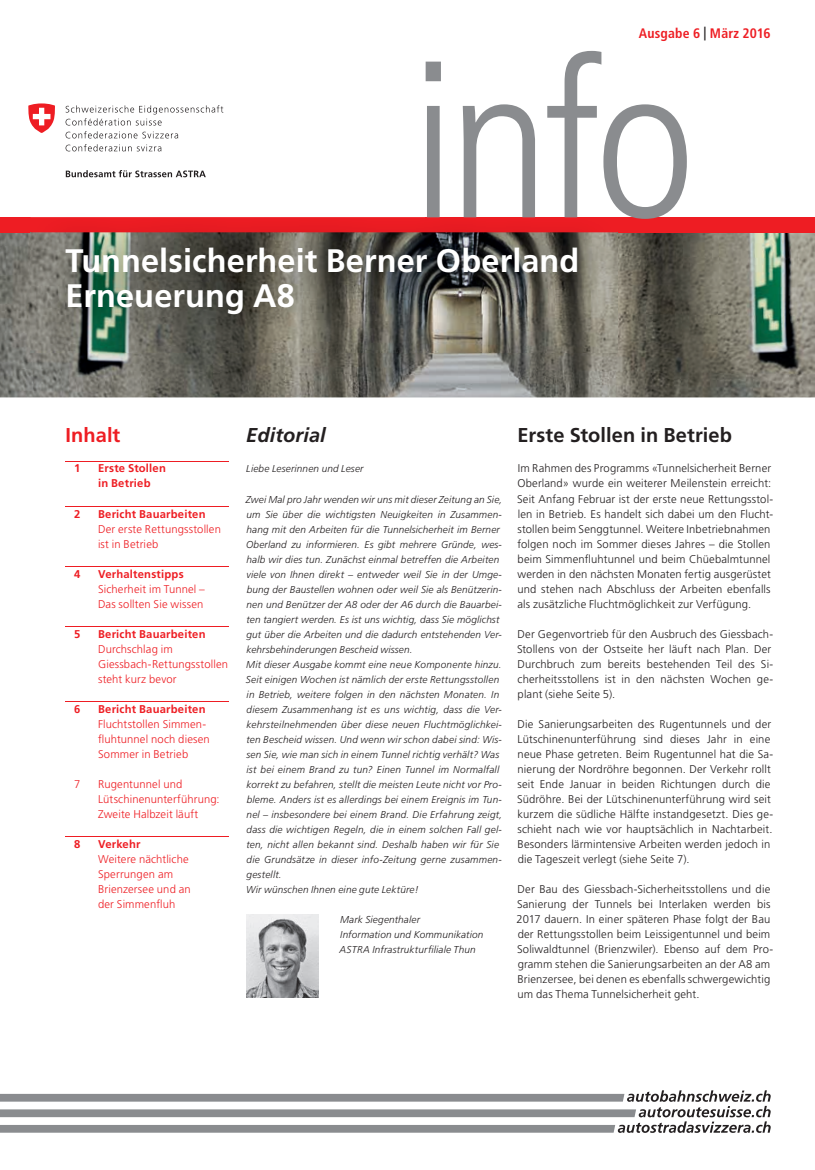
<style>
.page{position:relative;width:815px;height:1170px;background:#fff}
.page>*{position:absolute;margin:0;border:0;box-sizing:border-box;transform-origin:0 0}
.t1{font:300 condensed 218.25px "Frutiger LT Std";color:#8a8c8f}
.t2{font:700 32.5px/35px "Frutiger LT Std";letter-spacing:.005em;color:#fff}
.t3{font:700 20px "Frutiger LT Std";letter-spacing:.005em;color:#231f20}
.t4{font:italic 700 20px "Frutiger LT Std";letter-spacing:.005em;color:#231f20}
.t5{font:700 20px "Frutiger LT Std";letter-spacing:.005em;color:#ee1d23}
.t6{font:700 condensed 13.75px "Frutiger LT Std";letter-spacing:.015em;color:#ee1d23}
.t7{font:300 11.25px/15px "Frutiger LT Std";letter-spacing:.015em;color:#231f20}
.t8{font:300 11.25px/15px "Frutiger LT Std";letter-spacing:.015em;color:#ee1d23}
.t9{font:700 11.25px/15px "Frutiger LT Std";letter-spacing:.02em;color:#ee1d23}
.t10{font:italic 300 10px/15px "Frutiger LT Std";letter-spacing:.02em;color:#231f20}
.s1{color:#231f20}
</style>
<div class="page">
<svg style="left:0;top:1090px;width:771px;height:42px"></svg>
<svg style="left:66px;top:105px;width:157px;height:20px"></svg>
<svg style="left:66px;top:131px;width:112px;height:7px"></svg>
<svg style="left:66px;top:144px;width:95px;height:7px"></svg>
<svg style="left:66px;top:170px;width:140px;height:7px"></svg>
<svg style="left:28px;top:103px;width:27px;height:30px"></svg>
<img style="left:0;top:232px;width:815px;height:165px">
<div style="left:0;top:217px;width:815px;height:15px;background:#ee1d23"></div>
<img style="left:31px;top:232px;width:586px;height:120px">
<img style="left:31px;top:217px;width:442px;height:15px">
<img style="left:427px;top:211px;width:151px;height:6px">
<img style="left:426px;top:217px;width:151px;height:2px">
<hr style="left:66px;top:461px;width:163px;height:1px;background:#ee1d23">
<hr style="left:66px;top:506px;width:163px;height:1px;background:#ee1d23">
<hr style="left:66px;top:566px;width:163px;height:1px;background:#ee1d23">
<hr style="left:66px;top:626px;width:163px;height:1px;background:#ee1d23">
<hr style="left:66px;top:701px;width:163px;height:1px;background:#ee1d23">
<hr style="left:66px;top:836px;width:163px;height:1px;background:#ee1d23">
<img style="left:246px;top:914px;width:73px;height:83px">
<p class="t6" style="left:639px;top:25px;width:133px">Ausgabe 6 <span class="s1">|</span> März 2016</p>
<h1 class="t1" style="left:411px;top:18px;width:286px">info</h1>
<h2 class="t2" style="left:66px;top:243px;width:515px">Tunnelsicherheit Berner Oberland<br>Erneuerung A8</h2>
<h3 class="t5" style="left:66px;top:424px;width:56px">Inhalt</h3>
<p class="t9" style="left:74px;top:461px;width:8px">1</p>
<p class="t9" style="left:98px;top:461px;width:69px">Erste Stollen in Betrieb</p>
<p class="t9" style="left:74px;top:506px;width:8px">2</p>
<p class="t9" style="left:98px;top:506px;width:109px">Bericht Bauarbeiten</p>
<p class="t8" style="left:98px;top:521px;width:124px">Der erste Rettungsstollen ist in Betrieb</p>
<p class="t9" style="left:74px;top:566px;width:8px">4</p>
<p class="t9" style="left:98px;top:566px;width:87px">Verhaltenstipps</p>
<p class="t8" style="left:98px;top:581px;width:108px">Sicherheit im Tunnel –<br>Das sollten Sie wissen</p>
<p class="t9" style="left:74px;top:626px;width:8px">5</p>
<p class="t9" style="left:98px;top:626px;width:109px">Bericht Bauarbeiten</p>
<p class="t8" style="left:98px;top:641px;width:132px">Durchschlag im<br>Giessbach-Rettungsstollen steht kurz bevor</p>
<p class="t9" style="left:74px;top:701px;width:8px">6</p>
<p class="t9" style="left:98px;top:701px;width:109px">Bericht Bauarbeiten</p>
<p class="t8" style="left:98px;top:716px;width:113px">Fluchtstollen Simmen&shy;fluhtunnel noch diesen<br>Sommer in Betrieb</p>
<p class="t8" style="left:74px;top:776px;width:8px">7</p>
<p class="t8" style="left:98px;top:776px;width:123px">Rugentunnel und<br>Lütschinenunterführung:<br>Zweite Halbzeit läuft</p>
<p class="t9" style="left:74px;top:836px;width:8px">8</p>
<p class="t9" style="left:98px;top:836px;width:44px">Verkehr</p>
<p class="t8" style="left:98px;top:851px;width:94px">Weitere nächtliche<br>Sperrungen am<br>Brienzersee und an der Simmenfluh</p>
<h3 class="t4" style="left:246px;top:424px;width:81px">Editorial</h3>
<p class="t10" style="left:246px;top:461px;width:119px">Liebe Leserinnen und Leser</p>
<p class="t10" style="left:246px;top:491px;width:258px">Zwei Mal pro Jahr wenden wir uns mit dieser Zeitung an Sie, um Sie über die wichtigsten Neuigkeiten in Zusammen&shy;hang mit den Arbeiten für die Tunnelsicherheit im Berner Oberland zu informieren. Es gibt mehrere Gründe, wes&shy;halb wir dies tun. Zunächst einmal betreffen die Arbeiten viele von Ihnen direkt – entweder weil Sie in der Umge&shy;bung der Baustellen wohnen oder weil Sie als Benützerin&shy;nen und Benützer der A8 oder der A6 durch die Bauarbei&shy;ten tangiert werden. Es ist uns wichtig, dass Sie möglichst gut über die Arbeiten und die dadurch entstehenden Ver&shy;kehrsbehinderungen Bescheid wissen.<br>Mit dieser Ausgabe kommt eine neue Komponente hinzu.<br>Seit einigen Wochen ist nämlich der erste Rettungsstollen in Betrieb, weitere folgen in den nächsten Monaten. In diesem Zusammenhang ist es uns wichtig, dass die Ver&shy;kehrsteilnehmenden über diese neuen Fluchtmöglichkei&shy;ten Bescheid wissen. Und wenn wir schon dabei sind: Wis&shy;sen Sie, wie man sich in einem Tunnel richtig verhält? Was ist bei einem Brand zu tun? Einen Tunnel im Normalfall korrekt zu befahren, stellt die meisten Leute nicht vor Pro&shy;bleme. Anders ist es allerdings bei einem Ereignis im Tun&shy;nel – insbesondere bei einem Brand. Die Erfahrung zeigt, dass die wichtigen Regeln, die in einem solchen Fall gel&shy;ten, nicht allen bekannt sind. Deshalb haben wir für Sie die Grundsätze in dieser info-Zeitung gerne zusammen&shy;gestellt.<br>Wir wünschen Ihnen eine gute Lektüre!</p>
<p class="t10" style="left:340px;top:911px;width:145px">Mark Siegenthaler<br>Information und Kommunikation<br>ASTRA Infrastrukturfiliale Thun</p>
<h3 class="t3" style="left:517px;top:424px;width:216px">Erste Stollen in Betrieb</h3>
<p class="t7" style="left:517px;top:461px;width:258px">Im Rahmen des Programms «Tunnelsicherheit Berner Oberland» wurde ein weiterer Meilenstein erreicht:<br>Seit Anfang Februar ist der erste neue Rettungsstol&shy;len in Betrieb. Es handelt sich dabei um den Flucht&shy;stollen beim Senggtunnel. Weitere Inbetriebnahmen folgen noch im Sommer dieses Jahres – die Stollen beim Simmenfluhtunnel und beim Chüebalmtunnel werden in den nächsten Monaten fertig ausgerüstet und stehen nach Abschluss der Arbeiten ebenfalls als zusätzliche Fluchtmöglichkeit zur Verfügung.</p>
<p class="t7" style="left:517px;top:626px;width:258px">Der Gegenvortrieb für den Ausbruch des Giessbach-Stollens von der Ostseite her läuft nach Plan. Der Durchbruch zum bereits bestehenden Teil des Si&shy;cherheitsstollens ist in den nächsten Wochen ge&shy;plant (siehe Seite 5).</p>
<p class="t7" style="left:517px;top:716px;width:258px">Die Sanierungsarbeiten des Rugentunnels und der Lütschinenunterführung sind dieses Jahr in eine neue Phase getreten. Beim Rugentunnel hat die Sa&shy;nierung der Nordröhre begonnen. Der Verkehr rollt seit Ende Januar in beiden Richtungen durch die Südröhre. Bei der Lütschinenunterführung wird seit kurzem die südliche Hälfte instandgesetzt. Dies ge&shy;schieht nach wie vor hauptsächlich in Nachtarbeit.<br>Besonders lärmintensive Arbeiten werden jedoch in die Tageszeit verlegt (siehe Seite 7).</p>
<p class="t7" style="left:517px;top:881px;width:258px">Der Bau des Giessbach-Sicherheitsstollens und die Sanierung der Tunnels bei Interlaken werden bis 2017 dauern. In einer späteren Phase folgt der Bau der Rettungsstollen beim Leissigentunnel und beim Soliwaldtunnel (Brienzwiler). Ebenso auf dem Pro&shy;gramm stehen die Sanierungsarbeiten an der A8 am Brienzersee, bei denen es ebenfalls schwergewichtig um das Thema Tunnelsicherheit geht.</p>
</div>
